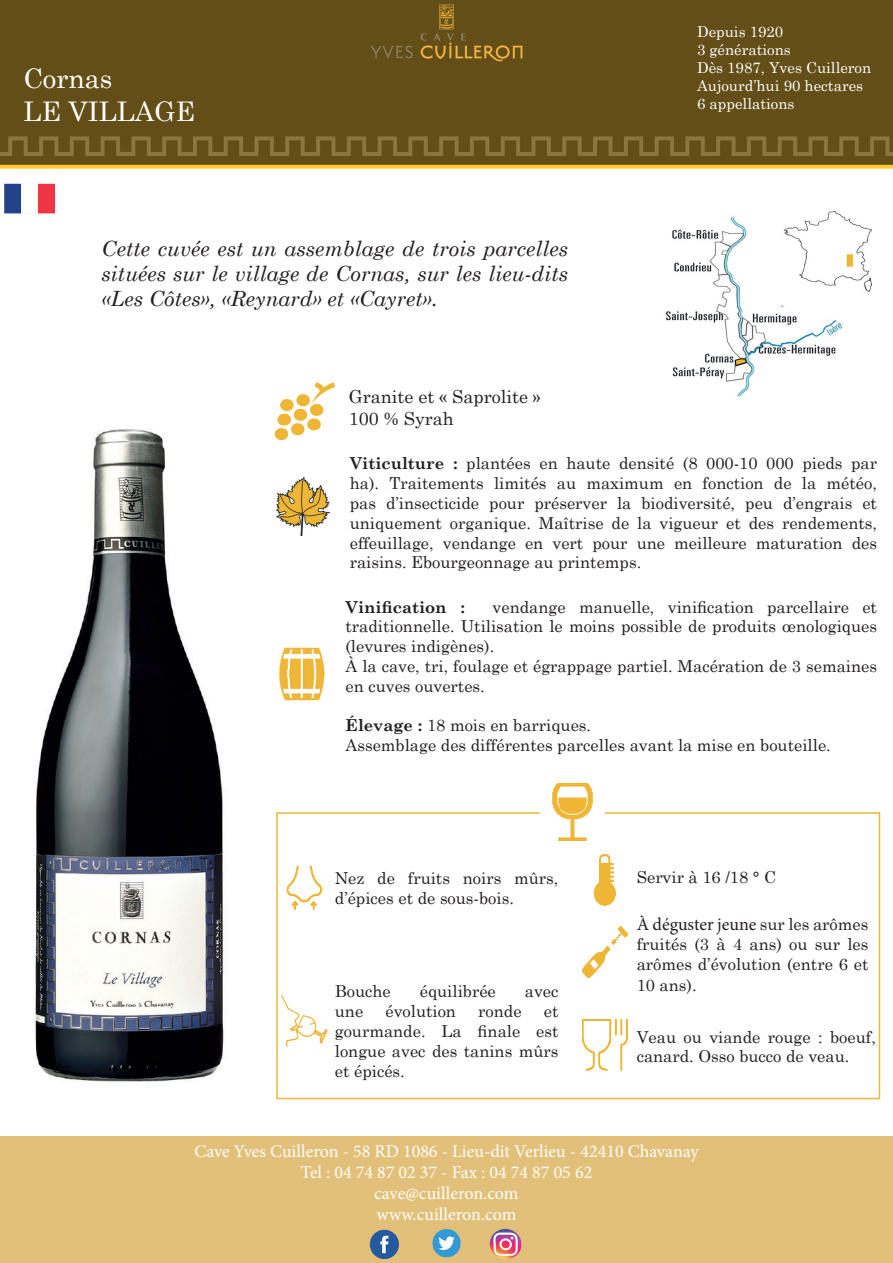
<style>
.page{position:relative;width:893px;height:1263px;background:#fff}
.page>*{position:absolute;margin:0;border:0;box-sizing:border-box;transform-origin:0 0}
.t1{font:27px/32.4px "Century Schoolbook";color:#fff}
.t2{font:italic 21px/25.2px "Century Schoolbook";color:#231f20;text-align:justify}
.t3{font:18px/21px "Minion Pro";color:#fff;text-align:center}
.t4{font:18px/21.6px "Century Schoolbook";color:#231f20}
.t5{font:18px "Minion Pro";color:#231f20}
.t6{font:16.5px/19.8px "Century Schoolbook";color:#231f20}
.t7{font:700 16.5px "Century Schoolbook";color:#231f20}
.t8{font:15px/18px "Century Schoolbook";color:#fff}
.s1{font-weight:700}
.s2{font-family:"Century Schoolbook";font-size:16.5px}
</style>
<div class="page">
<img style="left:0;top:0;width:893px;height:169px">
<div style="left:276px;top:812px;width:604px;height:287px;border:2px solid #efb637"></div>
<div style="left:0;top:1136px;width:893px;height:126px;background:#e3c07a"></div>
<img style="left:274px;top:382px;width:62px;height:58px">
<img style="left:540px;top:783px;width:65px;height:58px">
<img style="left:276px;top:478px;width:53px;height:57px">
<img style="left:279px;top:647px;width:46px;height:54px">
<img style="left:286px;top:865px;width:37px;height:45px">
<img style="left:593px;top:855px;width:23px;height:51px">
<img style="left:282px;top:995px;width:45px;height:51px">
<img style="left:582px;top:926px;width:45px;height:51px">
<img style="left:582px;top:1019px;width:45px;height:51px">
<img style="left:665px;top:211px;width:207px;height:184px">
<img style="left:35px;top:429px;width:189px;height:653px">
<img style="left:5px;top:183px;width:50px;height:31px">
<h1 class="t1" style="left:23px;top:60px;width:173px">Cornas<br>LE VILLAGE</h1>
<p class="t2" style="left:102px;top:235px;width:468px">Cette cuvée est un assemblage de trois parcelles situées sur le village de Cornas, sur les lieu-dits «Les Côtes», «Reynard» et «Cayret».</p>
<p class="t8" style="left:697px;top:22px;width:176px">Depuis 1920<br>3 générations<br>Dès 1987, Yves Cuilleron<br>Aujourd’hui 90 hectares<br>6 appellations</p>
<p class="t4" style="left:349px;top:385px;width:194px">Granite et « Saprolite »<br>100 % Syrah</p>
<p class="t6" style="left:350px;top:452px;width:529px;text-align:justify"><span class="s1">Viticulture :</span> plantées en haute densité (8 000-10 000 pieds par ha). Traitements limités au maximum en fonction de la météo, pas d’insecticide pour préserver la biodiversité, peu d’engrais et uniquement organique. Maîtrise de la vigueur et des rendements, effeuillage, vendange en vert pour une meilleure maturation des raisins. Ebourgeonnage au printemps.</p>
<p class="t7" style="left:345px;top:594px;width:121px">Vinification :</p>
<p class="t6" style="left:345px;top:595px;width:533px;text-indent:147px">vendange manuelle, vinification parcellaire et traditionnelle. Utilisation le moins possible de produits œnologiques (levures indigènes).<br>À la cave, tri, foulage et égrappage partiel. Macération de 3 semaines en cuves ouvertes.</p>
<p class="t6" style="left:345px;top:714px;width:487px"><span class="s1">Élevage :</span> 18 mois en barriques.<br>Assemblage des différentes parcelles avant la mise en bouteille.</p>
<p class="t6" style="left:335px;top:867px;width:225px">Nez de fruits noirs mûrs, d’épices et de sous-bois.</p>
<p class="t6" style="left:335px;top:980px;width:57px">Bouche</p>
<p class="t6" style="left:420px;top:980px;width:78px">équilibrée</p>
<p class="t6" style="left:525px;top:980px;width:35px">avec</p>
<p class="t6" style="left:335px;top:1000px;width:30px">une</p>
<p class="t6" style="left:385px;top:1000px;width:72px">évolution</p>
<p class="t6" style="left:478px;top:1000px;width:45px">ronde</p>
<p class="t6" style="left:335px;top:1000px;width:225px;text-align:justify;text-indent:209px">et gourmande. La finale est longue avec des tanins mûrs et épicés.</p>
<p class="t6" style="left:637px;top:866px;width:141px">Servir à 16 /18 ° C</p>
<p class="t5" style="left:637px;top:912px;width:233px">À déguster jeune <span class="s2">sur les arômes</span></p>
<p class="t6" style="left:637px;top:932px;width:233px">fruités (3 à 4 ans) ou sur les arômes d’évolution (entre 6 et</p>
<p class="t6" style="left:637px;top:974px;width:61px">10 ans).</p>
<p class="t6" style="left:637px;top:1025px;width:241px">Veau ou viande rouge : boeuf, canard. Osso bucco de veau.</p>
<p class="t3" style="left:194px;top:1140px;width:506px">Cave Yves Cuilleron - 58 RD 1086 - Lieu-dit Verlieu - 42410 Chavanay Tel : 04 74 87 02 37 - Fax : 04 74 87 05 62<br>cave@cuilleron.com<br>www.cuilleron.com</p>
</div>
